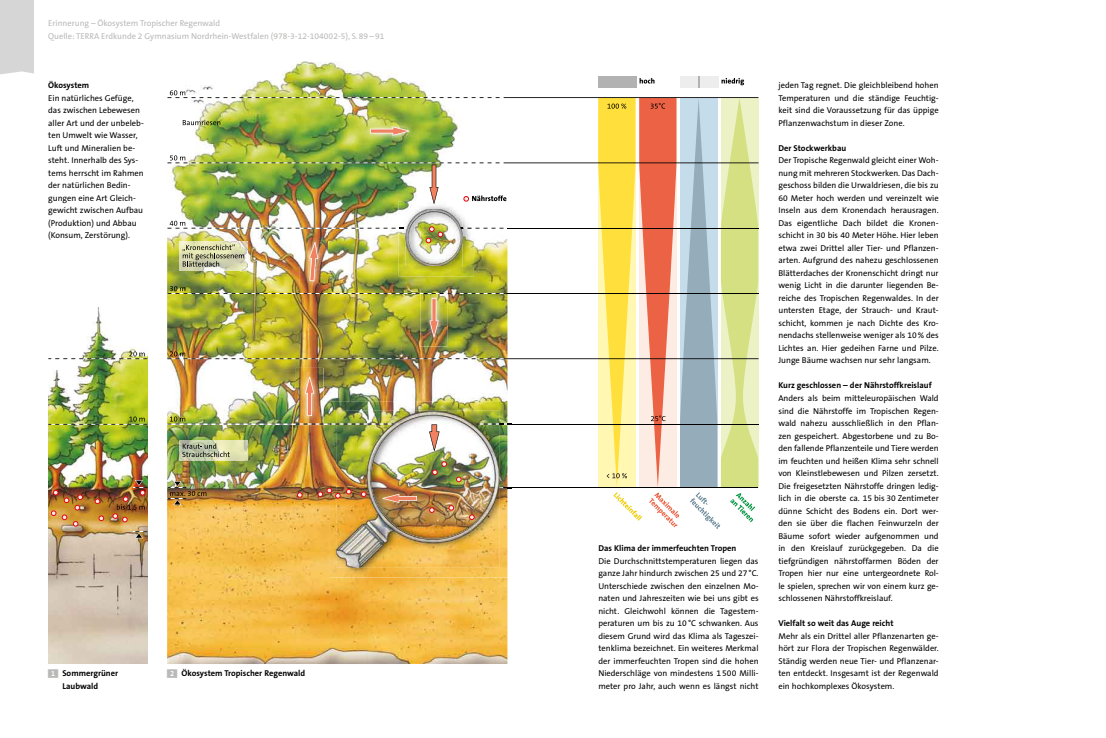
<style>
.page{position:relative;width:1106px;height:738px;background:#fff}
.page>*{position:absolute;margin:0;border:0;box-sizing:border-box;transform-origin:0 0}
.Grundtext_GYM{font:8.5px/12.5px "The Sans B5 Plain";color:#000;text-align:justify}
.Marginalspalte{font:8.5px/12.5px "The Sans B5 Plain";color:#000}
.t1{font:8.5px/13.4px "The Sans B5 Plain";color:#b9b9b8}
.Grundtext_GYM-2{font:700 8.5px "The Sans B7";color:#000}
.Materialziffer_mit_B{font:700 8.5px/12.5px "The Sans B7";color:#000}
.Marginalspalte-2{font:700 8.5px "The Sans B7";color:#000}
.s1{font-family:"Terra 5 Materialziffern";font-weight:400;color:#b9b9b8}
</style>
<div class="page">
<img style="left:167px;top:61px;width:340px;height:602px">
<img style="left:48px;top:307px;width:99px;height:356px">
<div style="left:680px;top:76px;width:38px;height:11px;background:#ededed"></div>
<div style="left:598px;top:76px;width:38px;height:11px;background:#b2b2b2"></div>
<svg style="left:134px;top:531px;width:13px;height:7px"></svg>
<hr style="left:507px;top:162px;width:251px;height:1px;background:#000">
<hr style="left:507px;top:227px;width:251px;height:1px;background:#000">
<hr style="left:507px;top:293px;width:251px;height:1px;background:#000">
<hr style="left:507px;top:358px;width:251px;height:1px;background:#000">
<hr style="left:507px;top:423px;width:251px;height:1px;background:#000">
<hr style="left:507px;top:97px;width:251px;height:1px;background:#000">
<hr style="left:507px;top:487px;width:251px;height:1px;background:#000">
<img style="left:398px;top:203px;width:76px;height:17px">
<img style="left:405px;top:209px;width:57px;height:11px">
<img style="left:407px;top:210px;width:53px;height:10px">
<img style="left:330px;top:401px;width:181px;height:175px">
<svg style="left:499px;top:487px;width:12px;height:1px"></svg>
<img style="left:336px;top:410px;width:163px;height:157px">
<svg style="left:496px;top:423px;width:15px;height:1px"></svg>
<img style="left:371px;top:414px;width:125px;height:124px">
<img style="left:296px;top:367px;width:27px;height:9px">
<svg style="left:469px;top:514px;width:6px;height:5px"></svg>
<svg style="left:51px;top:510px;width:5px;height:5px"></svg>
<svg style="left:53px;top:489px;width:16px;height:13px"></svg>
<svg style="left:73px;top:520px;width:5px;height:6px"></svg>
<svg style="left:62px;top:514px;width:5px;height:5px"></svg>
<svg style="left:98px;top:515px;width:6px;height:5px"></svg>
<svg style="left:95px;top:498px;width:5px;height:5px"></svg>
<svg style="left:75px;top:494px;width:8px;height:16px"></svg>
<img style="left:361px;top:117px;width:57px;height:28px">
<svg style="left:370px;top:126px;width:39px;height:10px"></svg>
<img style="left:420px;top:337px;width:28px;height:9px">
<svg style="left:48px;top:350px;width:100px;height:9px"></svg>
<svg style="left:48px;top:416px;width:99px;height:8px"></svg>
<svg style="left:112px;top:480px;width:35px;height:42px"></svg>
<img style="left:167px;top:351px;width:340px;height:8px">
<svg style="left:167px;top:90px;width:340px;height:8px"></svg>
<img style="left:167px;top:220px;width:340px;height:117px">
<svg style="left:183px;top:120px;width:37px;height:5px"></svg>
<img style="left:167px;top:376px;width:294px;height:136px">
<img style="left:167px;top:155px;width:340px;height:48px">
<svg style="left:639px;top:78px;width:15px;height:5px"></svg>
<svg style="left:721px;top:78px;width:23px;height:7px"></svg>
<svg style="left:598px;top:97px;width:160px;height:431px;background:#decda2"></svg>
<div style="left:0;top:0;width:34px;height:74px;background:#d6d6d6"></div>
<p class="t1" style="left:48px;top:16px;width:338px">Erinnerung – Ökosystem Tropischer Regenwald<br>Quelle: TERRA Erdkunde 2 Gymnasium Nordrhein-Westfalen (978-3-12-104002-5), S.89–91</p>
<p class="Marginalspalte-2" style="left:48px;top:81px;width:43px">Ökosystem</p>
<p class="Marginalspalte" style="left:48px;top:92px;width:97px">Ein natürliches Gefüge, das zwischen Lebewesen aller Art und der unbeleb&shy;ten Umwelt wie Wasser,<br>Luft und Mineralien be&shy;steht. Innerhalb des Sys&shy;tems herrscht im Rahmen der natürlichen Bedin&shy;gungen eine Art Gleich&shy;gewicht zwischen Aufbau (Produktion) und Abbau (Konsum, Zerstörung).</p>
<p class="Materialziffer_mit_B" style="left:62px;top:667px;width:57px;text-indent:-14px"><span class="s1">#</span> Sommergrüner<br>Laubwald</p>
<p class="Materialziffer_mit_B" style="left:167px;top:667px;width:139px"><span class="s1">$</span> Ökosystem Tropischer Regenwald</p>
<p class="Grundtext_GYM-2" style="left:598px;top:543px;width:139px">Das Klima der immerfeuchten Tropen</p>
<p class="Grundtext_GYM" style="left:598px;top:554px;width:162px">Die Durchschnittstemperaturen liegen das ganze Jahr hindurch zwischen 25 und 27°C.<br>Unterschiede zwischen den einzelnen Mo&shy;naten und Jahreszeiten wie bei uns gibt es nicht. Gleichwohl können die Tagestem&shy;peraturen um bis zu 10°C schwanken. Aus diesem Grund wird das Klima als Tageszei&shy;tenklima bezeichnet. Ein weiteres Merkmal der immerfeuchten Tropen sind die hohen Niederschläge von mindestens 1500 Milli&shy;meter pro Jahr, auch wenn es längst nicht</p>
<p class="Grundtext_GYM" style="left:778px;top:79px;width:162px">jeden Tag regnet. Die gleichbleibend hohen Temperaturen und die ständige Feuchtig&shy;keit sind die Voraussetzung für das üppige Pflanzenwachstum in dieser Zone.</p>
<p class="Grundtext_GYM-2" style="left:778px;top:143px;width:69px">Der Stockwerkbau</p>
<p class="Grundtext_GYM" style="left:778px;top:154px;width:162px">Der Tropische Regenwald gleicht einer Woh&shy;nung mit mehreren Stockwerken. Das Dach&shy;geschoss bilden die Urwaldriesen, die bis zu 60 Meter hoch werden und vereinzelt wie Inseln aus dem Kronendach herausragen.<br>Das eigentliche Dach bildet die Kronen&shy;schicht in 30 bis 40 Meter Höhe. Hier leben etwa zwei Drittel aller Tier- und Pflanzen&shy;arten. Aufgrund des nahezu geschlossenen Blätterdaches der Kronenschicht dringt nur wenig Licht in die darunter liegenden Be&shy;reiche des Tropischen Regenwaldes. In der untersten Etage, der Strauch- und Kraut&shy;schicht, kommen je nach Dichte des Kro&shy;nendachs stellenweise weniger als 10% des Lichtes an. Hier gedeihen Farne und Pilze.<br>Junge Bäume wachsen nur sehr langsam.</p>
<p class="Grundtext_GYM-2" style="left:778px;top:381px;width:155px">Kurz geschlossen – der Nährstoffkreislauf</p>
<p class="Grundtext_GYM" style="left:778px;top:392px;width:162px">Anders als beim mitteleuropäischen Wald sind die Nährstoffe im Tropischen Regen&shy;wald nahezu ausschließlich in den Pflan&shy;zen gespeichert. Abgestorbene und zu Bo&shy;den fallende Pflanzenteile und Tiere werden im feuchten und heißen Klima sehr schnell von Kleinstlebewesen und Pilzen zersetzt.<br>Die freigesetzten Nährstoffe dringen ledig&shy;lich in die oberste ca. 15 bis 30 Zentimeter dünne Schicht des Bodens ein. Dort wer&shy;den sie über die flachen Feinwurzeln der Bäume sofort wieder aufgenommen und in den Kreislauf zurückgegeben. Da die tiefgründigen nährstoffarmen Böden der Tropen hier nur eine untergeordnete Rol&shy;le spielen, sprechen wir von einem kurz ge&shy;schlossenen Nährstoffkreislauf.</p>
<p class="Grundtext_GYM-2" style="left:778px;top:618px;width:117px">Vielfalt so weit das Auge reicht</p>
<p class="Grundtext_GYM" style="left:778px;top:629px;width:162px">Mehr als ein Drittel aller Pflanzenarten ge&shy;hört zur Flora der Tropischen Regenwälder.<br>Ständig werden neue Tier- und Pflanzenar&shy;ten entdeckt. Insgesamt ist der Regenwald ein hochkomplexes Ökosystem.</p>
</div>
